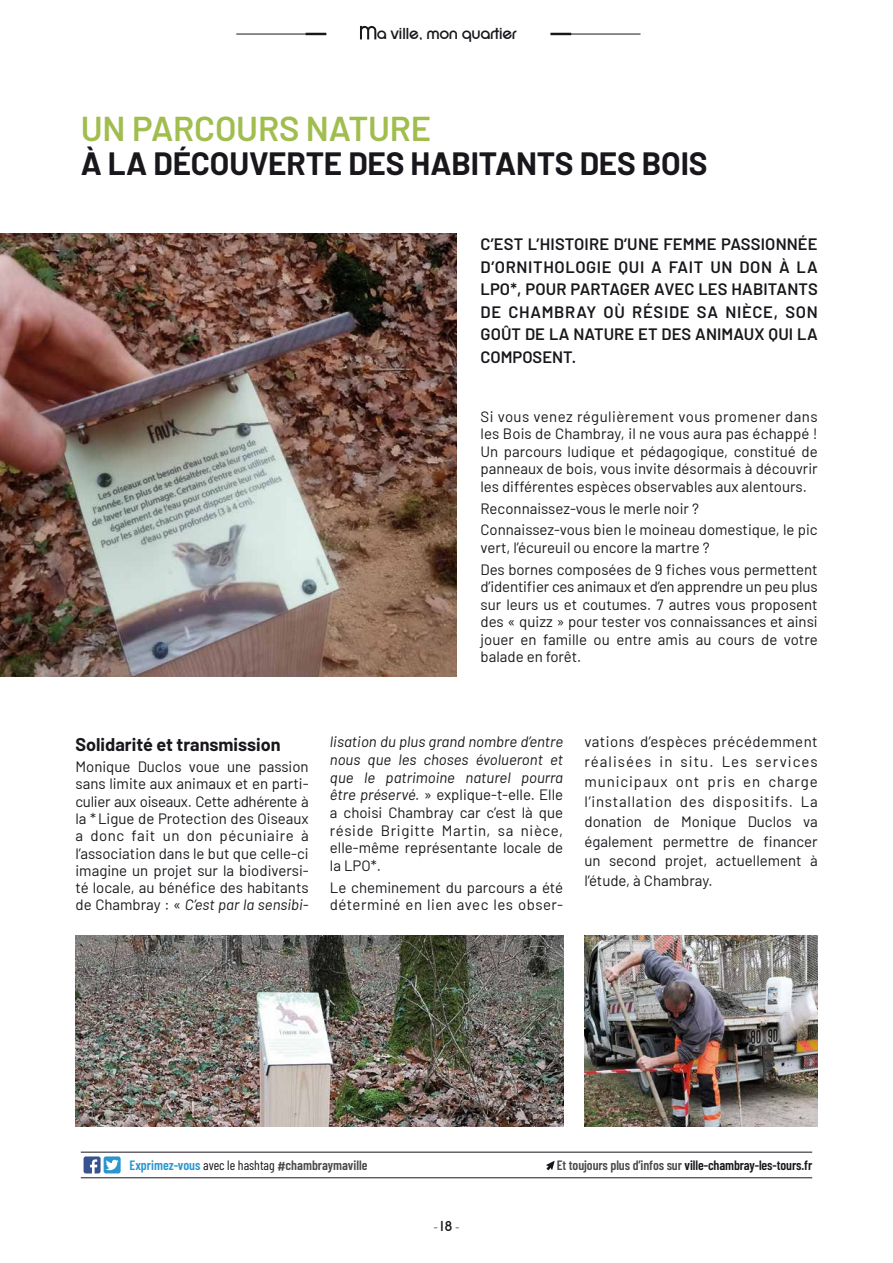
<style>
.page{position:relative;width:893px;height:1263px;background:#fff}
.page>*{position:absolute;margin:0;border:0;box-sizing:border-box;transform-origin:0 0}
.t1{font:600 34.5px "Barlow";letter-spacing:-.005em;color:#a0bd4e}
.t2{font:700 31.5px "Barlow";letter-spacing:-.005em;color:#1a171c}
.t3{font:700 18px "Barlow";color:#1a171c}
.t4{font:600 16.5px/22.5px "Barlow";letter-spacing:.005em;color:#1a171c;text-align:justify}
.t5{font:700 16.5px "SF New Republic";letter-spacing:-.03em;color:#1a171c}
.t6{font:15px/17.5px "Barlow";color:#1a171c;text-align:justify}
.t7{font:600 13.5px "Barlow Condensed";letter-spacing:-.005em;color:#1a171c}
.t8{font:600 13.5px "Barlow Condensed";color:#4b4b4d}
.t9{font:10.05px "Barlow";color:#1a171c}
.s1{font-style:italic}
.s2{color:#2a96cf}
.s3{font-weight:400;color:#1a171c}
.s4{color:#4b4b4d}
.s5{font-family:"SF New Republic";font-weight:700;font-size:15px}
</style>
<div class="page">
<hr style="left:236px;top:34px;width:90px;height:1px;background:#1a171c">
<hr style="left:551px;top:34px;width:90px;height:1px;background:#1a171c">
<svg style="left:360px;top:26px;width:16px;height:13px"></svg>
<hr style="left:306px;top:33px;width:20px;height:2px;background:#1a171c">
<hr style="left:551px;top:33px;width:20px;height:2px;background:#1a171c">
<hr style="left:81px;top:1177px;width:731px;height:1px;background:#1a171c">
<hr style="left:81px;top:1152px;width:731px;height:1px;background:#1a171c">
<svg style="left:546px;top:1161px;width:9px;height:9px"></svg>
<svg style="left:84px;top:1156px;width:37px;height:17px"></svg>
<img style="left:0;top:234px;width:456px;height:442px">
<img style="left:584px;top:935px;width:234px;height:192px">
<img style="left:75px;top:935px;width:488px;height:192px">
<p class="t5" style="left:377px;top:25px;width:142px">a ville, mon quartier</p>
<h1 class="t1" style="left:81px;top:103px;width:352px">UN PARCOURS NATURE</h1>
<h2 class="t2" style="left:81px;top:141px;width:628px">À LA DÉCOUVERTE DES HABITANTS DES BOIS</h2>
<p class="t4" style="left:480px;top:232px;width:339px">C’EST L’HISTOIRE D’UNE FEMME PASSIONNÉE D’ORNITHOLOGIE QUI A FAIT UN DON À LA LPO*, POUR PARTAGER AVEC LES HABITANTS DE CHAMBRAY OÙ RÉSIDE SA NIÈCE, SON GOÛT DE LA NATURE ET DES ANIMAUX QUI LA COMPOSENT.</p>
<p class="t6" style="left:480px;top:406px;width:339px">Si vous venez régulièrement vous promener dans les Bois de Chambray, il ne vous aura pas échappé !<br>Un parcours ludique et pédagogique, constitué de panneaux de bois, vous invite désormais à découvrir les différentes espèces observables aux alentours.</p>
<p class="t6" style="left:480px;top:496px;width:339px;line-height:21.8px">Reconnaissez-vous le merle noir ?<br>Connaissez-vous bien le moineau domestique, le pic</p>
<p class="t6" style="left:480px;top:535px;width:339px;line-height:21.8px">vert, l’écureuil ou encore la martre ?<br>Des bornes composées de 9 fiches vous permettent</p>
<p class="t6" style="left:480px;top:577px;width:339px">d’identifier ces animaux et d’en apprendre un peu plus sur leurs us et coutumes. 7 autres vous proposent des « quizz » pour tester vos connaissances et ainsi jouer en famille ou entre amis au cours de votre balade en forêt.</p>
<p class="t3" style="left:75px;top:731px;width:207px">Solidarité et transmission</p>
<p class="t6" style="left:75px;top:757px;width:235px">Monique Duclos voue une passion sans limite aux animaux et en parti&shy;culier aux oiseaux. Cette adhérente à la *Ligue de Protection des Oiseaux a donc fait un don pécuniaire à l’association dans le but que celle-ci imagine un projet sur la biodiversi&shy;té locale, au bénéfice des habitants de Chambray : « <span class="s1">C’est par la sensibi-</span></p>
<p class="t6" style="left:330px;top:732px;width:235px"><span class="s1">lisation du plus grand nombre d’entre nous que les choses évolueront et que le patrimoine naturel pourra être préservé.</span> » explique-t-elle. Elle a choisi Chambray car c’est là que réside Brigitte Martin, sa nièce, elle-même représentante locale de la LPO*.</p>
<p class="t6" style="left:330px;top:877px;width:235px">Le cheminement du parcours a été déterminé en lien avec les obser-</p>
<p class="t6" style="left:584px;top:731px;width:235px;line-height:19.8px">vations d’espèces précédemment réalisées in situ. Les services municipaux ont pris en charge l’installation des dispositifs. La donation de Monique Duclos va également permettre de financer un second projet, actuellement à l’étude, à Chambray.</p>
<p class="t8" style="left:129px;top:1156px;width:240px"><span class="s2">Exprimez-vous</span> <span class="s3">avec le hashtag</span> #chambraymaville</p>
<p class="t7" style="left:557px;top:1156px;width:257px"><span class="s4">Et toujours plus d’infos sur</span> ville-chambray-les-tours.fr</p>
<p class="t9" style="left:434px;top:1220px;width:27px">- <span class="s5">18</span> -</p>
</div>
